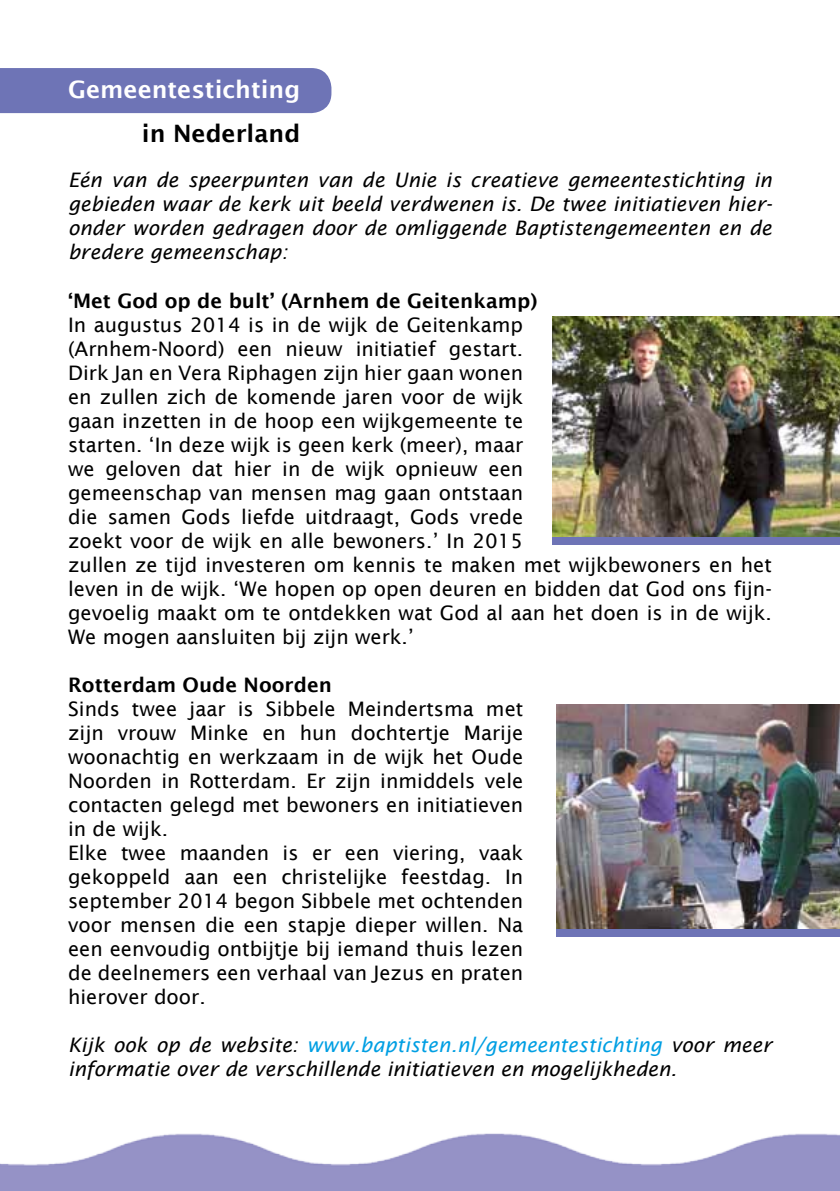
<style>
.page{position:relative;width:840px;height:1191px;background:#fff}
.page>*{position:absolute;margin:0;border:0;box-sizing:border-box;transform-origin:0 0}
.t1{font:600 24px "Lucida Sans";color:#fff}
.t2{font:600 24px "Lucida Sans";color:#000}
.t3{font:20px/24px "Lucida Sans";color:#000}
.t4{font:italic 20px/24px "Lucida Sans";color:#000}
.t5{font:600 20px "Lucida Sans";color:#000}
.s1{color:#009fe3}
</style>
<div class="page">
<div style="left:0;top:68px;width:331px;height:45px;background:#6e74b6"></div>
<img style="left:0;top:1133px;width:839px;height:58px">
<img style="left:552px;top:316px;width:287px;height:221px">
<img style="left:556px;top:705px;width:283px;height:224px">
<div style="left:552px;top:537px;width:287px;height:8px;background:#6e74b6"></div>
<div style="left:556px;top:929px;width:283px;height:8px;background:#6e74b6"></div>
<p class="t1" style="left:68px;top:76px;width:233px">Gemeentestichting</p>
<p class="t2" style="left:142px;top:120px;width:160px">in Nederland</p>
<p class="t4" style="left:68px;top:167px;width:705px;text-align:justify">Eén van de speerpunten van de Unie is creatieve gemeentestichting in gebieden waar de kerk uit beeld verdwenen is. De twee initiatieven hier&shy;onder worden gedragen door de omliggende Baptistengemeenten en de bredere gemeenschap:</p>
<p class="t5" style="left:68px;top:289px;width:471px">‘Met God op de bult’ (Arnhem de Geitenkamp)</p>
<p class="t3" style="left:68px;top:313px;width:704px">In augustus 2014 is in de wijk de Geitenkamp<br>(Arnhem-Noord) een nieuw initiatief gestart.<br>Dirk Jan en Vera Riphagen zijn hier gaan wonen<br>en zullen zich de komende jaren voor de wijk<br>gaan inzetten in de hoop een wijkgemeente te<br>starten. ‘In deze wijk is geen kerk (meer), maar<br>we geloven dat hier in de wijk opnieuw een<br>gemeenschap van mensen mag gaan ontstaan<br>die samen Gods liefde uitdraagt, Gods vrede<br>zoekt voor de wijk en alle bewoners.’ In 2015<br>zullen ze tijd investeren om kennis te maken met wijkbewoners en het leven in de wijk. ‘We hopen op open deuren en bidden dat God ons fijn&shy;gevoelig maakt om te ontdekken wat God al aan het doen is in de wijk.<br>We mogen aansluiten bij zijn werk.’</p>
<p class="t5" style="left:68px;top:673px;width:265px">Rotterdam Oude Noorden</p>
<p class="t3" style="left:68px;top:697px;width:456px">Sinds twee jaar is Sibbele Meindertsma met zijn vrouw Minke en hun dochtertje Marije woonachtig en werkzaam in de wijk het Oude Noorden in Rotterdam. Er zijn inmiddels vele contacten gelegd met bewoners en initiatieven in de wijk.<br>Elke twee maanden is er een viering, vaak gekoppeld aan een christelijke feestdag. In september 2014 begon Sibbele met ochtenden voor mensen die een stapje dieper willen. Na een eenvoudig ontbijtje bij iemand thuis lezen de deelnemers een verhaal van Jezus en praten hierover door.</p>
<p class="t4" style="left:68px;top:1033px;width:705px">Kijk ook op de website: <span class="s1">www.baptisten.nl/gemeentestichting</span> voor meer informatie over de verschillende initiatieven en mogelijkheden.</p>
</div>
